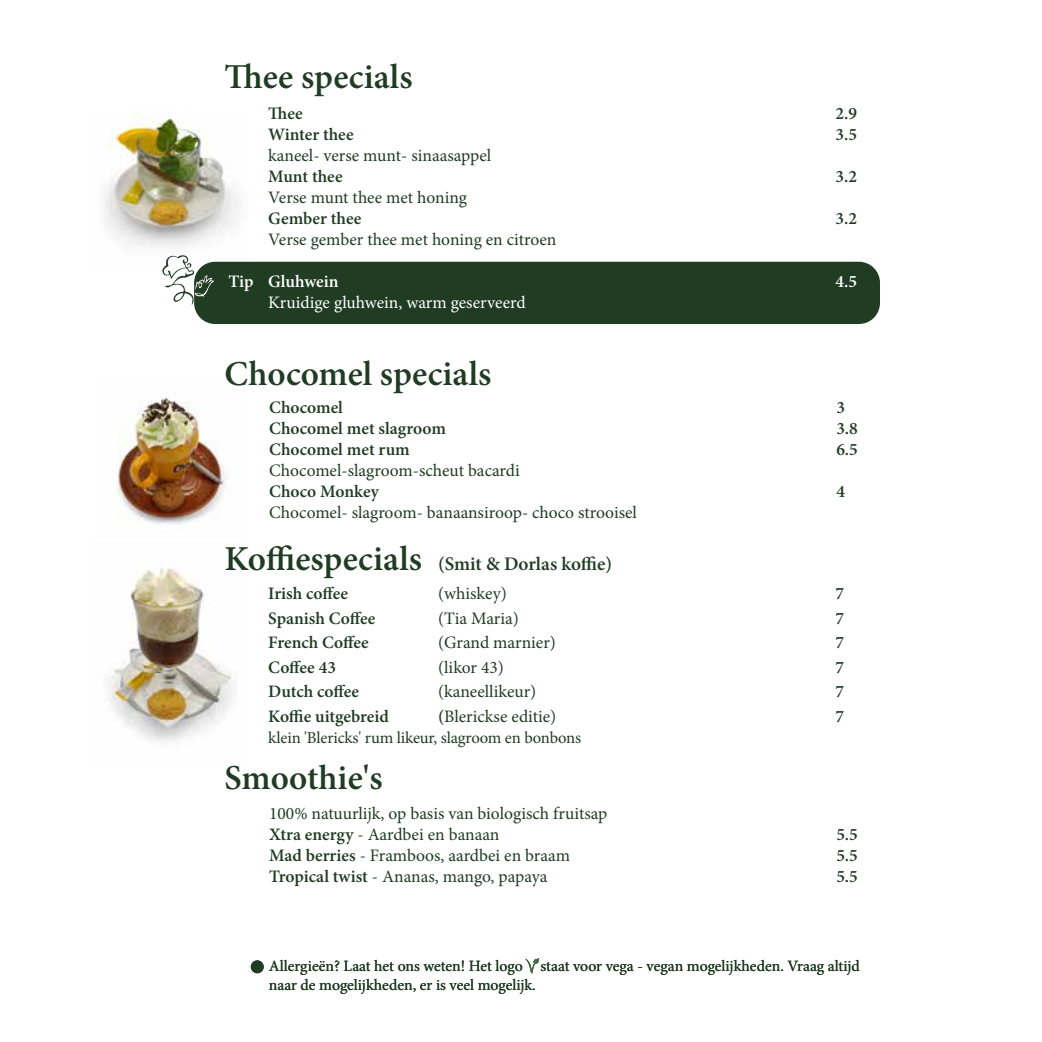
<style>
.page{position:relative;width:1042px;height:1042px;background:#fff}
.page>*{position:absolute;margin:0;border:0;box-sizing:border-box;transform-origin:0 0}
.t1{font:600 35px "Minion Pro";color:#203c22}
.t2{font:600 19.25px "Minion Pro";color:#203c22}
.t3{font:17.5px/21px "Minion Pro";color:#203c22}
.t4{font:600 17.5px "Minion Pro";color:#203c22}
.t5{font:17.5px "Minion Pro";color:#fff}
.t6{font:600 17.5px "Minion Pro";letter-spacing:-.005em;color:#fff}
.t7{font:16.62px "Minion Pro";letter-spacing:-.01em;color:#203c22}
.t8{font:15.75px/18.9px "Minion Pro";color:#203c22}
.s1{font-size:35px}
.s2{font-weight:600}
</style>
<div class="page">
<img style="left:103px;top:117px;width:145px;height:145px">
<div style="left:194px;top:262px;width:686px;height:62px;background:#203c22;border-radius:21px"></div>
<svg style="left:161px;top:255px;width:53px;height:50px"></svg>
<img style="left:118px;top:397px;width:110px;height:127px">
<img style="left:108px;top:567px;width:124px;height:174px">
<div style="left:251px;top:960px;width:13px;height:13px;background:#203c22;border-radius:50%"></div>
<svg style="left:525px;top:958px;width:14px;height:15px"></svg>
<h1 class="t1" style="left:224px;top:53px;width:189px">Thee specials</h1>
<p class="t6" style="left:228px;top:269px;width:27px">Tip</p>
<p class="t4" style="left:268px;top:102px;width:36px">Thee</p>
<p class="t4" style="left:835px;top:102px;width:23px">2.9</p>
<p class="t4" style="left:268px;top:123px;width:87px">Winter thee</p>
<p class="t4" style="left:835px;top:123px;width:23px">3.5</p>
<p class="t3" style="left:268px;top:145px;width:224px">kaneel- verse munt- sinaasappel</p>
<p class="t4" style="left:268px;top:165px;width:76px">Munt thee</p>
<p class="t4" style="left:835px;top:165px;width:23px">3.2</p>
<p class="t3" style="left:268px;top:187px;width:200px">Verse munt thee met honing</p>
<p class="t4" style="left:268px;top:207px;width:95px">Gember thee</p>
<p class="t4" style="left:835px;top:207px;width:23px">3.2</p>
<p class="t3" style="left:268px;top:229px;width:290px">Verse gember thee met honing en citroen</p>
<p class="t6" style="left:268px;top:270px;width:72px">Gluhwein</p>
<p class="t6" style="left:835px;top:270px;width:23px">4.5</p>
<p class="t5" style="left:268px;top:291px;width:259px">Kruidige gluhwein, warm geserveerd</p>
<h1 class="t1" style="left:224px;top:350px;width:268px">Chocomel specials</h1>
<p class="t4" style="left:269px;top:396px;width:75px">Chocomel</p>
<p class="t4" style="left:836px;top:396px;width:10px">3</p>
<p class="t4" style="left:269px;top:417px;width:178px">Chocomel met slagroom</p>
<p class="t4" style="left:836px;top:417px;width:23px">3.8</p>
<p class="t4" style="left:269px;top:438px;width:142px">Chocomel met rum</p>
<p class="t4" style="left:836px;top:438px;width:23px">6.5</p>
<p class="t3" style="left:269px;top:460px;width:252px">Chocomel-slagroom-scheut bacardi</p>
<p class="t4" style="left:269px;top:480px;width:111px">Choco Monkey</p>
<p class="t4" style="left:836px;top:480px;width:10px">4</p>
<p class="t3" style="left:269px;top:502px;width:369px">Chocomel- slagroom- banaansiroop- choco strooisel</p>
<p class="t2" style="left:224px;top:550px;width:389px"><span class="s1">Koffiespecials</span> (Smit &amp; Dorlas koffie)</p>
<p class="t4" style="left:268px;top:582px;width:81px">Irish coffee</p>
<p class="t3" style="left:438px;top:583px;width:70px">(whiskey)</p>
<p class="t4" style="left:835px;top:582px;width:10px">7</p>
<p class="t4" style="left:268px;top:606px;width:109px">Spanish Coffee</p>
<p class="t3" style="left:438px;top:608px;width:82px">(Tia Maria)</p>
<p class="t4" style="left:835px;top:606px;width:10px">7</p>
<p class="t4" style="left:268px;top:631px;width:102px">French Coffee</p>
<p class="t3" style="left:438px;top:632px;width:119px">(Grand marnier)</p>
<p class="t4" style="left:835px;top:631px;width:10px">7</p>
<p class="t4" style="left:268px;top:655px;width:69px">Coffee 43</p>
<p class="t3" style="left:438px;top:657px;width:67px">(likor 43)</p>
<p class="t4" style="left:835px;top:655px;width:10px">7</p>
<p class="t4" style="left:268px;top:680px;width:92px">Dutch coffee</p>
<p class="t3" style="left:438px;top:681px;width:100px">(kaneellikeur)</p>
<p class="t4" style="left:835px;top:680px;width:10px">7</p>
<p class="t4" style="left:268px;top:704px;width:122px">Koffie uitgebreid</p>
<p class="t3" style="left:438px;top:706px;width:120px"><span class="s2">(</span>Blerickse editie)</p>
<p class="t4" style="left:835px;top:704px;width:10px">7</p>
<p class="t7" style="left:268px;top:726px;width:314px">klein 'Blericks' rum likeur, slagroom en bonbons</p>
<h1 class="t1" style="left:224px;top:753px;width:160px">Smoothie's</h1>
<p class="t3" style="left:269px;top:803px;width:340px">100% natuurlijk, op basis van biologisch fruitsap<br><span class="s2">Xtra energy</span> - Aardbei en banaan</p>
<p class="t4" style="left:836px;top:822px;width:23px">5.5</p>
<p class="t3" style="left:269px;top:845px;width:302px"><span class="s2">Mad berries</span> - Framboos, aardbei en braam</p>
<p class="t4" style="left:836px;top:843px;width:23px">5.5</p>
<p class="t3" style="left:269px;top:866px;width:280px"><span class="s2">Tropical twist</span> - Ananas, mango, papaya</p>
<p class="t4" style="left:836px;top:864px;width:23px">5.5</p>
<p class="t8" style="left:269px;top:957px;width:592px">Allergieën? Laat het ons weten! Het logo staat voor vega - vegan mogelijkheden. Vraag altijd naar de mogelijkheden, er is veel mogelijk.</p>
</div>
